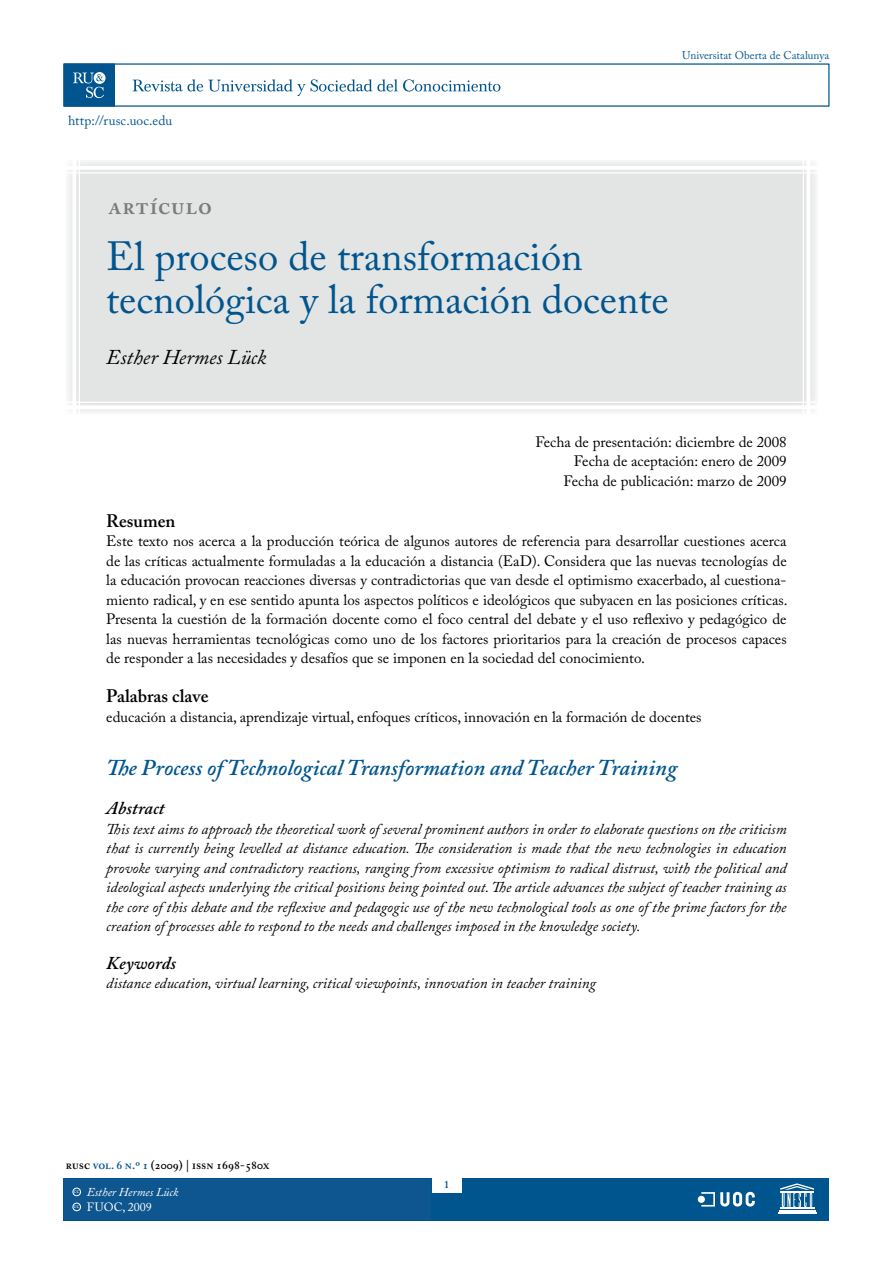
<style>
.page{position:relative;width:893px;height:1263px;background:#fff}
.page>*{position:absolute;margin:0;border:0;box-sizing:border-box;transform-origin:0 0}
.t1{font:40.5px/43.5px "Adobe Caslon Pro";color:#00558e}
.t2{font:600 24px "Adobe Caslon Pro";letter-spacing:.035em;color:#7b7c7e}
.t3{font:italic 600 22.5px "Adobe Caslon Pro";color:#00558e}
.t4{font:italic 21px "Adobe Caslon Pro";color:#000}
.t5{font:600 18px "Adobe Caslon Pro";color:#000}
.t6{font:italic 600 18px "Adobe Caslon Pro";letter-spacing:.005em;color:#000}
.t7{font:15px/19.5px "Adobe Caslon Pro";color:#000;text-align:right}
.t8{font:italic 15px/19.5px "Adobe Caslon Pro";color:#000;text-align:justify}
.t9{font:13.5px "Adobe Caslon Pro";letter-spacing:.01em;color:#00558e}
.t10{font:600 12px "Adobe Caslon Pro";color:#000}
.t11{font:italic 12px "Adobe Caslon Pro";color:#fff}
.t12{font:12px "Adobe Caslon Pro";color:#fff}
.t13{font:11.25px "Adobe Caslon Pro";color:#085b92}
.t14{font:600 10.5px "Adobe Caslon Pro";color:#00558e}
.t15{font:600 3.9px "Adobe Caslon Pro";color:#fff}
.s1{color:#00558e}
</style>
<div class="page">
<div style="left:66px;top:160px;width:752px;height:254px;background:#e3e4e4"></div>
<hr style="left:79px;top:157px;width:1px;height:364px;background:#fff">
<hr style="left:72px;top:157px;width:4px;height:364px;background:#fff">
<hr style="left:54px;top:402px;width:775px;height:1px;background:#fff">
<hr style="left:54px;top:405px;width:775px;height:4px;background:#fff">
<hr style="left:803px;top:127px;width:1px;height:394px;background:#fff">
<hr style="left:806px;top:127px;width:4px;height:394px;background:#fff">
<hr style="left:60px;top:172px;width:776px;height:1px;background:#fff">
<hr style="left:60px;top:166px;width:776px;height:4px;background:#fff">
<div style="left:64px;top:1178px;width:765px;height:42px;background:#00558e"></div>
<hr style="left:780px;top:1207px;width:34px;height:2px;background:#fff">
<hr style="left:779px;top:1210px;width:36px;height:1px;background:#fff">
<hr style="left:778px;top:1212px;width:39px;height:1px;background:#fff">
<svg style="left:780px;top:1183px;width:34px;height:24px"></svg>
<div style="left:698px;top:1196px;width:7px;height:7px;background:#fff;border-radius:50%"></div>
<svg style="left:701px;top:1192px;width:54px;height:15px"></svg>
<div style="left:432px;top:1155px;width:29px;height:38px;background:#fff"></div>
<div style="left:64px;top:64px;width:50px;height:42px;background:#00558e"></div>
<div style="left:64px;top:64px;width:51px;height:42px;border:1px solid #00558e"></div>
<svg style="left:94px;top:72px;width:12px;height:12px"></svg>
<svg style="left:73px;top:73px;width:31px;height:25px"></svg>
<svg style="left:133px;top:79px;width:367px;height:17px"></svg>
<div style="left:64px;top:1178px;width:366px;height:41px;background:#0e568f"></div>
<div style="left:73px;top:1188px;width:8px;height:8px;border:1px solid #fff;border-radius:50%"></div>
<div style="left:73px;top:1203px;width:8px;height:8px;border:1px solid #fff;border-radius:50%"></div>
<p class="t9" style="left:68px;top:112px;width:106px">http://rusc.uoc.edu</p>
<p class="t13" style="left:682px;top:48px;width:149px">Universitat Oberta de Catalunya</p>
<p class="t2" style="left:108px;top:192px;width:105px">artículo</p>
<p class="t1" style="left:106px;top:234px;width:564px">El proceso de transformación tecnológica y la formación docente</p>
<p class="t4" style="left:106px;top:345px;width:162px">Esther Hermes Lück</p>
<p class="t7" style="left:535px;top:432px;width:253px">Fecha de presentación: diciembre de 2008<br>Fecha de aceptación: enero de 2009<br>Fecha de publicación: marzo de 2009</p>
<p class="t5" style="left:106px;top:510px;width:71px">Resumen</p>
<p class="t7" style="left:106px;top:531px;width:683px;text-align:justify">Este texto nos acerca a la producción teórica de algunos autores de referencia para desarrollar cuestiones acerca de las críticas actualmente formuladas a la educación a distancia (EaD). Considera que las nuevas tecnologías de la educación provocan reacciones diversas y contradictorias que van desde el optimismo exacerbado, al cuestiona&shy;miento radical, y en ese sentido apunta los aspectos políticos e ideológicos que subyacen en las posiciones críticas.<br>Presenta la cuestión de la formación docente como el foco central del debate y el uso reflexivo y pedagógico de las nuevas herramientas tecnológicas como uno de los factores prioritarios para la creación de procesos capaces de responder a las necesidades y desafíos que se imponen en la sociedad del conocimiento.</p>
<p class="t5" style="left:106px;top:685px;width:104px">Palabras clave</p>
<p class="t7" style="left:106px;top:707px;width:597px">educación a distancia, aprendizaje virtual, enfoques críticos, innovación en la formación de docentes</p>
<p class="t3" style="left:106px;top:754px;width:572px">The Process of Technological Transformation and Teacher Training</p>
<p class="t6" style="left:106px;top:797px;width:60px">Abstract</p>
<p class="t8" style="left:106px;top:819px;width:682px">This text aims to approach the theoretical work of several prominent authors in order to elaborate questions on the criticism that is currently being levelled at distance education. The consideration is made that the new technologies in education provoke varying and contradictory reactions, ranging from excessive optimism to radical distrust, with the political and ideological aspects underlying the critical positions being pointed out. The article advances the subject of teacher training as the core of this debate and the reflexive and pedagogic use of the new technological tools as one of the prime factors for the creation of processes able to respond to the needs and challenges imposed in the knowledge society.</p>
<p class="t6" style="left:106px;top:952px;width:71px">Keywords</p>
<p class="t8" style="left:106px;top:973px;width:491px">distance education, virtual learning, critical viewpoints, innovation in teacher training</p>
<p class="t10" style="left:66px;top:1157px;width:205px">rusc <span class="s1">vol. 6 n.º 1</span> (2009) | issn 1698-580x</p>
<p class="t15" style="left:74px;top:1190px;width:7px">CC</p>
<p class="t11" style="left:87px;top:1185px;width:93px">Esther Hermes Lück</p>
<p class="t15" style="left:74px;top:1205px;width:7px">CC</p>
<p class="t12" style="left:87px;top:1200px;width:67px">FUOC, 2009</p>
<p class="t14" style="left:444px;top:1178px;width:6px">1</p>
</div>
